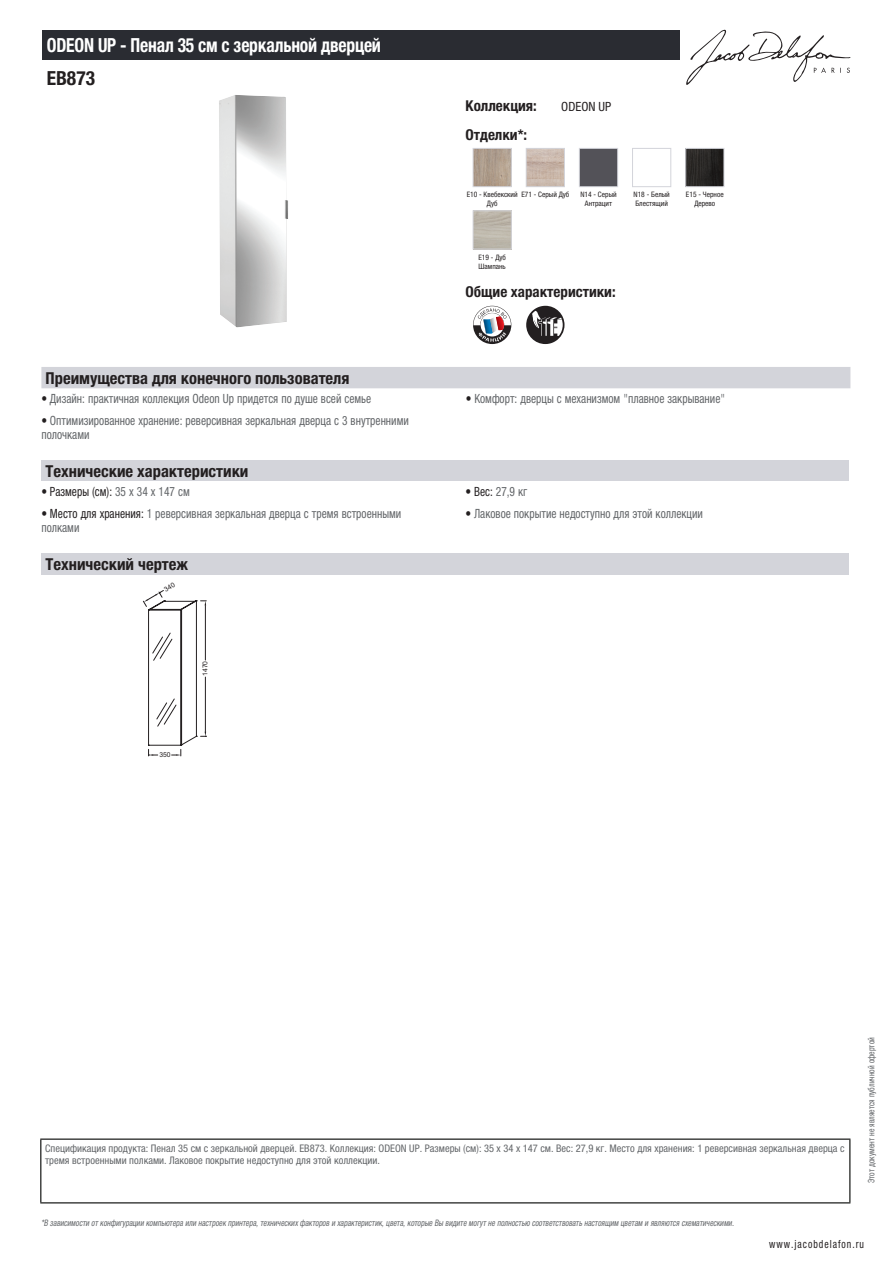
<style>
.page{position:relative;width:893px;height:1263px;background:#fff}
.page>*{position:absolute;margin:0;border:0;box-sizing:border-box;transform-origin:0 0}
.t1{font:700 condensed 19.5px "Helvetica Neue LTCYR";letter-spacing:-.01em;color:#fff;scale:.9 1}
.t2{font:700 condensed 19.5px "Helvetica Neue LTCYR";color:#231f20}
.t3{font:700 condensed 16.5px "Helvetica Neue LTCYR";color:#231f20}
.t4{font:700 condensed 15px "Helvetica Neue LTCYR";color:#231f20}
.t5{font:condensed 12.75px/13.5px "Helvetica Neue LTCYR";color:#626568;scale:.9 1}
.t6{font:condensed 12.75px "Helvetica Neue LTCYR";color:#231f20;scale:.9 1}
.t7{font:condensed 12.75px "Helvetica Neue LTCYR";color:#231f20}
.t8{font:condensed 11.25px "Helvetica Neue LTCYR";letter-spacing:.1em;color:#231f20;scale:.87 1}
.t9{font:condensed 10.5px/12px "Helvetica Neue LTCYR";color:#626568}
.t10{font:italic condensed 9px "Helvetica Neue LTCYR";color:#626568;scale:.87 1}
.t11{font:condensed 9px "Helvetica Neue LTCYR";color:#626568;scale:.87 1}
.t12{font:condensed 7.5px/9px "Helvetica Neue LTCYR";color:#231f20;text-align:center}
.t13{font:6.75px "Arial";color:#231f20}
.s1{color:#231f20}
.s2{color:#626568}
</style>
<div class="page">
<svg style="left:686px;top:30px;width:164px;height:55px"></svg>
<img style="left:219px;top:95px;width:69px;height:232px">
<img style="left:475px;top:150px;width:35px;height:35px">
<div style="left:473px;top:148px;width:39px;height:39px;border:1px solid #d3d4da"></div>
<img style="left:528px;top:150px;width:35px;height:35px">
<div style="left:526px;top:148px;width:39px;height:39px;border:1px solid #d3d4da"></div>
<img style="left:581px;top:150px;width:35px;height:35px">
<div style="left:579px;top:148px;width:39px;height:39px;border:1px solid #d3d4da"></div>
<div style="left:632px;top:148px;width:39px;height:39px;border:1px solid #d3d4da"></div>
<img style="left:687px;top:150px;width:35px;height:35px">
<div style="left:685px;top:148px;width:39px;height:39px;border:1px solid #d3d4da"></div>
<div style="left:473px;top:210px;width:39px;height:39px;border:1px solid #d3d4da"></div>
<svg style="left:473px;top:306px;width:38px;height:38px"></svg>
<svg style="left:526px;top:306px;width:38px;height:38px"></svg>
<div style="left:41px;top:367px;width:809px;height:21px;background:#d3d4da"></div>
<div style="left:41px;top:460px;width:808px;height:21px;background:#d3d4da"></div>
<div style="left:41px;top:553px;width:808px;height:21px;background:#d3d4da"></div>
<div style="left:43px;top:30px;width:637px;height:30px;background:#2a2c32"></div>
<hr style="left:40px;top:1138px;width:810px;height:2px;background:#040503">
<hr style="left:40px;top:1140px;width:1px;height:62px;background:#040503">
<hr style="left:849px;top:1140px;width:1px;height:62px;background:#040503">
<hr style="left:40px;top:1202px;width:810px;height:1px;background:#040503">
<svg style="left:143px;top:590px;width:63px;height:166px"></svg>
<h1 class="t1" style="left:47px;top:34px;width:373px">ODEON UP - Пенал 35 cм с зеркальной дверцей</h1>
<h1 class="t2" style="left:47px;top:67px;width:50px">EB873</h1>
<p class="t4" style="left:466px;top:97px;width:73px">Коллекция:</p>
<p class="t7" style="left:561px;top:99px;width:52px">ODEON UP</p>
<p class="t4" style="left:466px;top:126px;width:63px">Отделки*:</p>
<p class="t12" style="left:467px;top:190px;width:52px">E10 - Квебекский<br>Дуб</p>
<p class="t12" style="left:521px;top:190px;width:49px">E71 - Серый Дуб</p>
<p class="t12" style="left:580px;top:190px;width:38px">N14 - Серый<br>Антрацит</p>
<p class="t12" style="left:633px;top:190px;width:38px;text-align:left">N18 - Белый<br>Блестящий</p>
<p class="t12" style="left:686px;top:190px;width:39px">E15 - Черное<br>Дерево</p>
<p class="t12" style="left:478px;top:252px;width:29px;text-align:left">E19 - Дуб<br>Шампань</p>
<p class="t4" style="left:466px;top:284px;width:152px">Общие характеристики:</p>
<p class="t3" style="left:46px;top:369px;width:305px">Преимущества для конечного пользователя</p>
<p class="t5" style="left:41px;top:391px;width:368px"><span class="s1">•</span> Дизайн: практичная коллекция Odeon Up придется по душе всей семье</p>
<p class="t5" style="left:466px;top:391px;width:290px"><span class="s1">•</span> Комфорт: дверцы с механизмом "плавное закрывание"</p>
<p class="t5" style="left:41px;top:414px;width:410px"><span class="s1">•</span> Оптимизированное хранение: реверсивная зеркальная дверца с 3 внутренними полочками</p>
<p class="t3" style="left:46px;top:462px;width:204px">Технические характеристики</p>
<p class="t6" style="left:41px;top:484px;width:166px">• Размеры (см): <span class="s2">35 x 34 x 147 см</span></p>
<p class="t5" style="left:466px;top:484px;width:70px"><span class="s1">• Вес:</span> 27,9 кг</p>
<p class="t5" style="left:41px;top:507px;width:401px"><span class="s1">• Место для хранения:</span> 1 реверсивная зеркальная дверца с тремя встроенными полками</p>
<p class="t5" style="left:466px;top:507px;width:265px"><span class="s1">•</span> Лаковое покрытие недоступно для этой коллекции</p>
<p class="t3" style="left:46px;top:555px;width:144px">Технический чертеж</p>
<p class="t13" style="left:159px;top:750px;width:13px">350</p>
<p class="t13" style="left:201px;top:676px;width:17px;rotate:-90deg">1470</p>
<p class="t9" style="left:45px;top:1142px;width:801px">Спецификация продукта: Пенал 35 cм с зеркальной дверцей. EB873. Коллекция: ODEON UP. Размеры (см): 35 x 34 x 147 см. Вес: 27,9 кг. Место для хранения: 1 реверсивная зеркальная дверца с тремя встроенными полками. Лаковое покрытие недоступно для этой коллекции.</p>
<p class="t10" style="left:41px;top:1218px;width:800px">*В зависимости отконфигурации компьютера или настроек принтера,техническихфакторов и характеристик,цвета,которые Вы видите могутне полностью соответствоватьнастоящим цветам и являются схематическими.</p>
<p class="t11" style="left:866px;top:1183px;width:169px;rotate:-90deg">Этот документ не является публичной офертой</p>
<p class="t8" style="left:769px;top:1237px;width:110px">www.jacobdelafon.ru</p>
</div>
